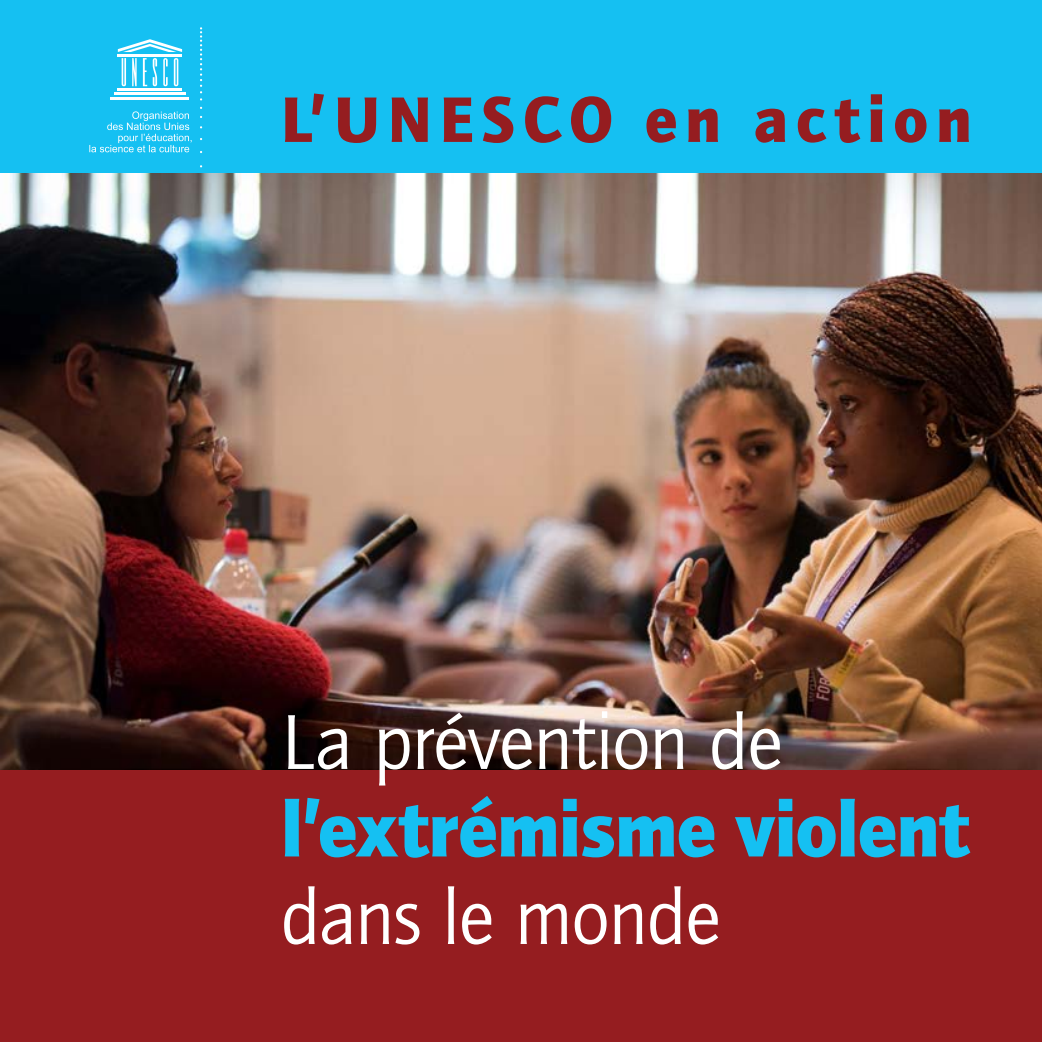
<style>
.page{position:relative;width:1042px;height:1042px;background:#fff}
.page>*{position:absolute;margin:0;border:0;box-sizing:border-box;transform-origin:0 0}
.t1{font:80.5px "Quay Sans ITC Std";letter-spacing:-.02em;color:#fff}
.t2{font:900 80.5px "Quay Sans ITC Std";letter-spacing:-.01em;color:#15c0f2}
.t3{font:900 66.5px "Quay Sans ITC Std";letter-spacing:.12em;color:#951d20}
</style>
<div class="page">
<div style="left:0;top:0;width:1042px;height:203px;background:#15c0f2"></div>
<div style="left:0;top:174px;width:1042px;height:868px;background:#951d20"></div>
<img style="left:0;top:174px;width:1042px;height:595px">
<svg style="left:200px;top:27px;width:2px;height:73px"></svg>
<hr style="left:118px;top:88px;width:64px;height:2px;background:#fff">
<hr style="left:114px;top:92px;width:72px;height:3px;background:#fff">
<hr style="left:111px;top:97px;width:78px;height:3px;background:#fff">
<hr style="left:118px;top:54px;width:64px;height:2px;background:#fff">
<svg style="left:118px;top:39px;width:64px;height:13px"></svg>
<svg style="left:122px;top:58px;width:4px;height:28px"></svg>
<svg style="left:132px;top:58px;width:5px;height:28px"></svg>
<svg style="left:143px;top:58px;width:4px;height:28px"></svg>
<svg style="left:163px;top:58px;width:5px;height:28px"></svg>
<svg style="left:174px;top:58px;width:4px;height:28px"></svg>
<svg style="left:153px;top:58px;width:4px;height:28px"></svg>
<svg style="left:89px;top:111px;width:103px;height:41px"></svg>
<p class="t3" style="left:281px;top:79px;width:692px">L’UNESCO en action</p>
<p class="t1" style="left:281px;top:695px;width:503px">La prévention de</p>
<p class="t2" style="left:281px;top:780px;width:690px">l’extrémisme violent</p>
<p class="t1" style="left:281px;top:870px;width:441px">dans le monde</p>
</div>
